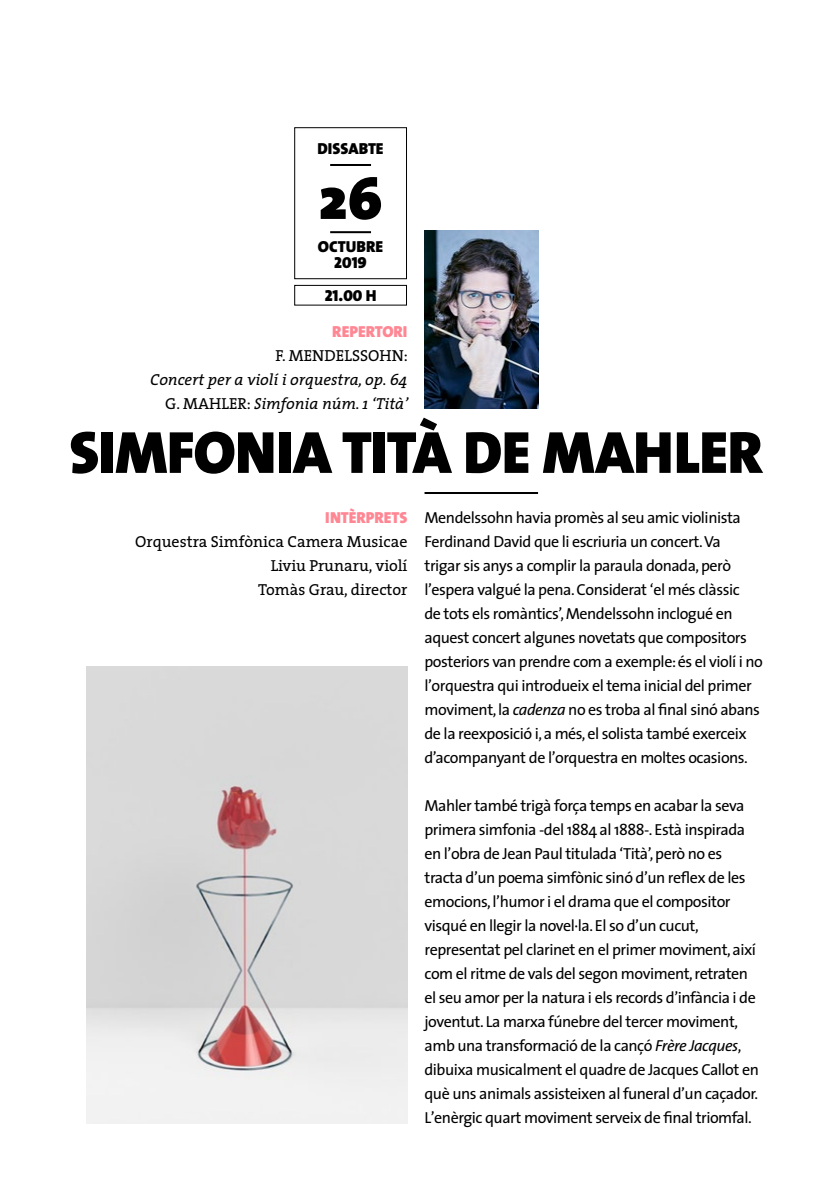
<style>
.page{position:relative;width:840px;height:1191px;background:#fff}
.page>*{position:absolute;margin:0;border:0;box-sizing:border-box;transform-origin:0 0}
.t1{font:900 60px "The Sans";letter-spacing:-.01em;color:#000}
.t2{font:16px/24px "The Sans";letter-spacing:-.03em;color:#000}
.t3{font:16px/24px "The Serif";color:#000;text-align:right}
.t4{font:italic 16px/24px "The Serif";color:#000;text-align:right}
.t5{font:16px "The Sans Black Caps";color:#ff8794}
.t6{font:900 16px "The Sans";color:#000}
.t7{font:16px/33.2px "The Sans Black Caps";color:#000;text-align:center}
.s1{font-style:normal}
.s2{font-style:italic}
</style>
<div class="page">
<hr style="left:424px;top:492px;width:113px;height:2px;background:#000">
<hr style="left:330px;top:231px;width:41px;height:2px;background:#000">
<hr style="left:330px;top:164px;width:41px;height:2px;background:#000">
<div style="left:294px;top:127px;width:113px;height:152px;border:1px solid #000"></div>
<div style="left:294px;top:285px;width:113px;height:20px;border:1px solid #000"></div>
<img style="left:86px;top:666px;width:321px;height:457px">
<img style="left:424px;top:230px;width:113px;height:179px">
<p class="t6" style="left:317px;top:135px;width:68px">DISSABTE</p>
<h1 class="t1" style="left:318px;top:148px;width:65px">26</h1>
<p class="t6" style="left:318px;top:233px;width:67px">OCTUBRE</p>
<p class="t7" style="left:324px;top:246px;width:53px">2019<br>21.00 H</p>
<p class="t5" style="left:332px;top:318px;width:77px">REPERTORI</p>
<p class="t3" style="left:275px;top:343px;width:134px">F. MENDELSSOHN:</p>
<p class="t4" style="left:150px;top:367px;width:259px">Concert per a violí i orquestra, op. 64<br><span class="s1">G. MAHLER:</span> Simfonia núm. 1 ‘Tità’</p>
<h1 class="t1" style="left:69px;top:402px;width:694px">SIMFONIA TITÀ DE MAHLER</h1>
<p class="t2" style="left:424px;top:505px;width:340px">Mendelssohn havia promès al seu amic violinista Ferdinand David que li escriuria un concert. Va<br>trigar sis anys a complir la paraula donada, però l’espera valgué la pena. Considerat ‘el més clàssic<br>de tots els romàntics’, Mendelssohn inclogué en aquest concert algunes novetats que compositors posteriors van prendre com a exemple: és el violí i no l’orquestra qui introdueix el tema inicial del primer moviment, la <span class="s2">cadenza</span> no es troba al final sinó abans de la reexposició i, a més, el solista també exerceix d’acompanyant de l’orquestra en moltes ocasions.</p>
<p class="t2" style="left:424px;top:793px;width:336px">Mahler també trigà força temps en acabar la seva primera simfonia -del 1884 al 1888-. Està inspirada en l’obra de Jean Paul titulada ‘Tità’, però no es tracta d’un poema simfònic sinó d’un reflex de les emocions, l’humor i el drama que el compositor visqué en llegir la novel·la. El so d’un cucut, representat pel clarinet en el primer moviment, així com el ritme de vals del segon moviment, retraten el seu amor per la natura i els records d’infància i de joventut. La marxa fúnebre del tercer moviment, amb una transformació de la cançó <span class="s2">Frère Jacques</span>, dibuixa musicalment el quadre de Jacques Callot en què uns animals assisteixen al funeral d’un caçador.<br>L’enèrgic quart moviment serveix de final triomfal.</p>
<p class="t5" style="left:325px;top:504px;width:84px">INTÈRPRETS</p>
<p class="t3" style="left:135px;top:529px;width:273px">Orquestra Simfònica Camera Musicae<br>Liviu Prunaru, violí<br>Tomàs Grau, director</p>
</div>
